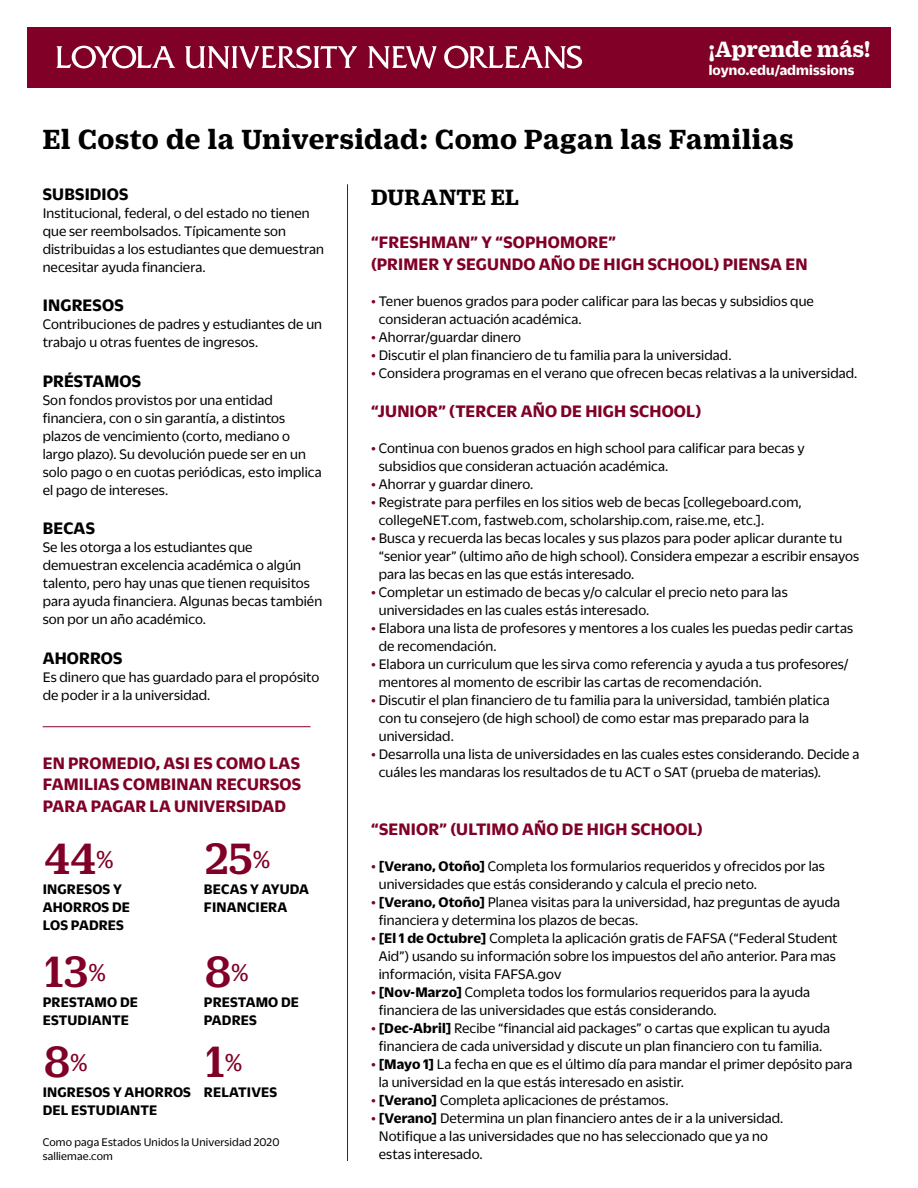
<style>
.page{position:relative;width:918px;height:1188px;background:#fff}
.page>*{position:absolute;margin:0;border:0;box-sizing:border-box;transform-origin:0 0}
.t1{font:500 47.55px "Duplicate Ionic";color:#800027}
.t2{font:700 30px "Duplicate Ionic";letter-spacing:.02em;color:#000}
.t3{font:700 24px "Duplicate Ionic";letter-spacing:-.005em;color:#fff}
.t4{font:700 24px "Duplicate Ionic";letter-spacing:.015em;color:#000}
.t5{font:700 18px/21.6px "Duplicate Sans";letter-spacing:.01em;color:#800027}
.t6{font:700 18px "Duplicate Sans";letter-spacing:.01em;color:#000}
.t7{font:15px/18px "Duplicate Sans";letter-spacing:.01em;color:#000}
.t8{font:700 15px/18px "Duplicate Sans";letter-spacing:.01em;color:#000}
.t9{font:700 15px "Duplicate Sans";letter-spacing:.01em;color:#fff}
.t10{font:12px/14.4px "Duplicate Sans";letter-spacing:.015em;color:#000}
.s1{font-family:"Duplicate Sans";font-weight:400;font-size:26.4px}
.s2{color:#800027}
.s3{font-weight:700}
</style>
<div class="page">
<div style="left:27px;top:27px;width:864px;height:61px;background:#800027"></div>
<svg style="left:56px;top:45px;width:119px;height:23px"></svg>
<svg style="left:185px;top:46px;width:172px;height:23px"></svg>
<svg style="left:368px;top:46px;width:69px;height:23px"></svg>
<svg style="left:444px;top:45px;width:138px;height:24px"></svg>
<hr style="left:347px;top:184px;width:1px;height:977px;background:#800027">
<hr style="left:43px;top:726px;width:268px;height:1px;background:#800027">
<h3 class="t3" style="left:709px;top:32px;width:163px">¡Aprende más!</h3>
<p class="t9" style="left:709px;top:60px;width:147px">loyno.edu/admissions</p>
<h2 class="t2" style="left:43px;top:117px;width:752px">El Costo de la Universidad: Como Pagan las Familias</h2>
<p class="t6" style="left:43px;top:182px;width:87px">SUBSIDIOS</p>
<p class="t7" style="left:43px;top:203px;width:283px">Institucional, federal, o del estado no tienen que ser reembolsados. Típicamente son distribuidas a los estudiantes que demuestran necesitar ayuda financiera.</p>
<p class="t6" style="left:43px;top:293px;width:82px">INGRESOS</p>
<p class="t7" style="left:43px;top:314px;width:281px">Contribuciones de padres y estudiantes de un trabajo u otras fuentes de ingresos.</p>
<p class="t6" style="left:43px;top:369px;width:100px">PRÉSTAMOS</p>
<p class="t7" style="left:43px;top:390px;width:281px">Son fondos provistos por una entidad financiera, con o sin garantía, a distintos plazos de vencimiento (corto, mediano o largo plazo). Su devolución puede ser en un solo pago o en cuotas periódicas, esto implica el pago de intereses.</p>
<p class="t6" style="left:43px;top:516px;width:54px">BECAS</p>
<p class="t7" style="left:43px;top:538px;width:281px">Se les otorga a los estudiantes que demuestran excelencia académica o algún talento, pero hay unas que tienen requisitos para ayuda financiera. Algunas becas también son por un año académico.</p>
<p class="t6" style="left:43px;top:646px;width:81px">AHORROS</p>
<p class="t7" style="left:43px;top:667px;width:278px">Es dinero que has guardado para el propósito de poder ir a la universidad.</p>
<p class="t5" style="left:43px;top:751px;width:260px;text-align:justify">EN PROMEDIO, ASI ES COMO LAS FAMILIAS COMBINAN RECURSOS PARA PAGAR LA UNIVERSIDAD</p>
<h1 class="t1" style="left:44px;top:824px;width:71px">44<span class="s1">%</span></h1>
<h1 class="t1" style="left:205px;top:824px;width:67px">25<span class="s1">%</span></h1>
<p class="t8" style="left:43px;top:879px;width:89px">INGRESOS Y<br>AHORROS DE<br>LOS PADRES</p>
<p class="t8" style="left:204px;top:879px;width:107px">BECAS Y AYUDA<br>FINANCIERA</p>
<h1 class="t1" style="left:44px;top:938px;width:63px">13<span class="s1">%</span></h1>
<h1 class="t1" style="left:205px;top:938px;width:45px">8<span class="s1">%</span></h1>
<p class="t8" style="left:43px;top:992px;width:97px">PRESTAMO DE<br>ESTUDIANTE</p>
<p class="t8" style="left:204px;top:992px;width:97px">PRESTAMO DE<br>PADRES</p>
<h1 class="t1" style="left:44px;top:1027px;width:45px">8<span class="s1">%</span></h1>
<h1 class="t1" style="left:205px;top:1027px;width:39px">1<span class="s1">%</span></h1>
<p class="t8" style="left:43px;top:1082px;width:150px">INGRESOS Y AHORROS<br>DEL ESTUDIANTE</p>
<p class="t8" style="left:204px;top:1082px;width:75px">RELATIVES</p>
<p class="t10" style="left:43px;top:1134px;width:238px">Como paga Estados Unidos la Universidad 2020 salliemae.com</p>
<h3 class="t4" style="left:371px;top:180px;width:149px">DURANTE EL</h3>
<p class="t5" style="left:371px;top:230px;width:438px">“FRESHMAN” Y “SOPHOMORE”<br>(PRIMER Y SEGUNDO AÑO DE HIGH SCHOOL) PIENSA EN</p>
<p class="t7" style="left:379px;top:291px;width:437px;text-indent:-8px"><span class="s2">•</span> Tener buenos grados para poder calificar para las becas y subsidios que consideran actuación académica.</p>
<p class="t7" style="left:371px;top:327px;width:152px"><span class="s2">•</span> Ahorrar/guardar dinero</p>
<p class="t7" style="left:371px;top:345px;width:362px"><span class="s2">•</span> Discutir el plan financiero de tu familia para la universidad.</p>
<p class="t7" style="left:371px;top:363px;width:488px"><span class="s2">•</span> Considera programas en el verano que ofrecen becas relativas a la universidad.</p>
<p class="t5" style="left:371px;top:399px;width:332px">“JUNIOR” (TERCER AÑO DE HIGH SCHOOL)</p>
<p class="t7" style="left:379px;top:438px;width:427px;text-indent:-8px"><span class="s2">•</span> Continua con buenos grados en high school para calificar para becas y subsidios que consideran actuación académica.</p>
<p class="t7" style="left:371px;top:474px;width:164px"><span class="s2">•</span> Ahorrar y guardar dinero.</p>
<p class="t7" style="left:379px;top:492px;width:424px;text-indent:-8px"><span class="s2">•</span> Registrate para perfiles en los sitios web de becas [collegeboard.com, collegeNET.com, fastweb.com, scholarship.com, raise.me, etc.].</p>
<p class="t7" style="left:379px;top:528px;width:482px;text-indent:-8px"><span class="s2">•</span> Busca y recuerda las becas locales y sus plazos para poder aplicar durante tu “senior year” (ultimo año de high school). Considera empezar a escribir ensayos para las becas en las que estás interesado.</p>
<p class="t7" style="left:379px;top:582px;width:410px;text-indent:-8px"><span class="s2">•</span> Completar un estimado de becas y/o calcular el precio neto para las universidades en las cuales estás interesado.</p>
<p class="t7" style="left:379px;top:618px;width:476px;text-indent:-8px"><span class="s2">•</span> Elabora una lista de profesores y mentores a los cuales les puedas pedir cartas de recomendación.</p>
<p class="t7" style="left:379px;top:654px;width:472px;text-indent:-8px"><span class="s2">•</span> Elabora un curriculum que les sirva como referencia y ayuda a tus profesores/ mentores al momento de escribir las cartas de recomendación.</p>
<p class="t7" style="left:379px;top:690px;width:452px;text-indent:-8px"><span class="s2">•</span> Discutir el plan financiero de tu familia para la universidad, también platica con tu consejero (de high school) de como estar mas preparado para la universidad.</p>
<p class="t7" style="left:379px;top:744px;width:482px;text-indent:-8px"><span class="s2">•</span> Desarrolla una lista de universidades en las cuales estes considerando. Decide a cuáles les mandaras los resultados de tu ACT o SAT (prueba de materias).</p>
<p class="t5" style="left:371px;top:817px;width:333px">“SENIOR” (ULTIMO AÑO DE HIGH SCHOOL)</p>
<p class="t7" style="left:379px;top:856px;width:448px;text-indent:-8px"><span class="s2">•</span> <span class="s3">[Verano, Otoño]</span> Completa los formularios requeridos y ofrecidos por las universidades que estás considerando y calcula el precio neto.</p>
<p class="t7" style="left:379px;top:892px;width:463px;text-indent:-8px"><span class="s2">•</span> <span class="s3">[Verano, Otoño]</span> Planea visitas para la universidad, haz preguntas de ayuda financiera y determina los plazos de becas.</p>
<p class="t7" style="left:379px;top:928px;width:460px;text-indent:-8px"><span class="s2">•</span> <span class="s3">[El 1 de Octubre]</span> Completa la aplicación gratis de FAFSA (“Federal Student<br>Aid”) usando su información sobre los impuestos del año anterior. Para mas información, visita FAFSA.gov</p>
<p class="t7" style="left:379px;top:982px;width:433px;text-indent:-8px"><span class="s2">•</span> <span class="s3">[Nov-Marzo]</span> Completa todos los formularios requeridos para la ayuda financiera de las universidades que estás considerando.</p>
<p class="t7" style="left:371px;top:1018px;width:461px;text-align:center"><span class="s2">•</span> <span class="s3">[Dec-Abril]</span> Recibe “financial aid packages” o cartas que explican tu ayuda financiera de cada universidad y discute un plan financiero con tu familia.</p>
<p class="t7" style="left:379px;top:1054px;width:475px;text-indent:-8px"><span class="s2">•</span> <span class="s3">[Mayo 1]</span> La fecha en que es el último día para mandar el primer depósito para la universidad en la que estás interesado en asistir.</p>
<p class="t7" style="left:371px;top:1090px;width:299px"><span class="s2">•</span> <span class="s3">[Verano]</span> Completa aplicaciones de préstamos.</p>
<p class="t7" style="left:379px;top:1108px;width:406px;text-indent:-8px"><span class="s2">•</span> <span class="s3">[Verano]</span> Determina un plan financiero antes de ir a la universidad.<br>Notifique a las universidades que no has seleccionado que ya no estas interesado.</p>
</div>
